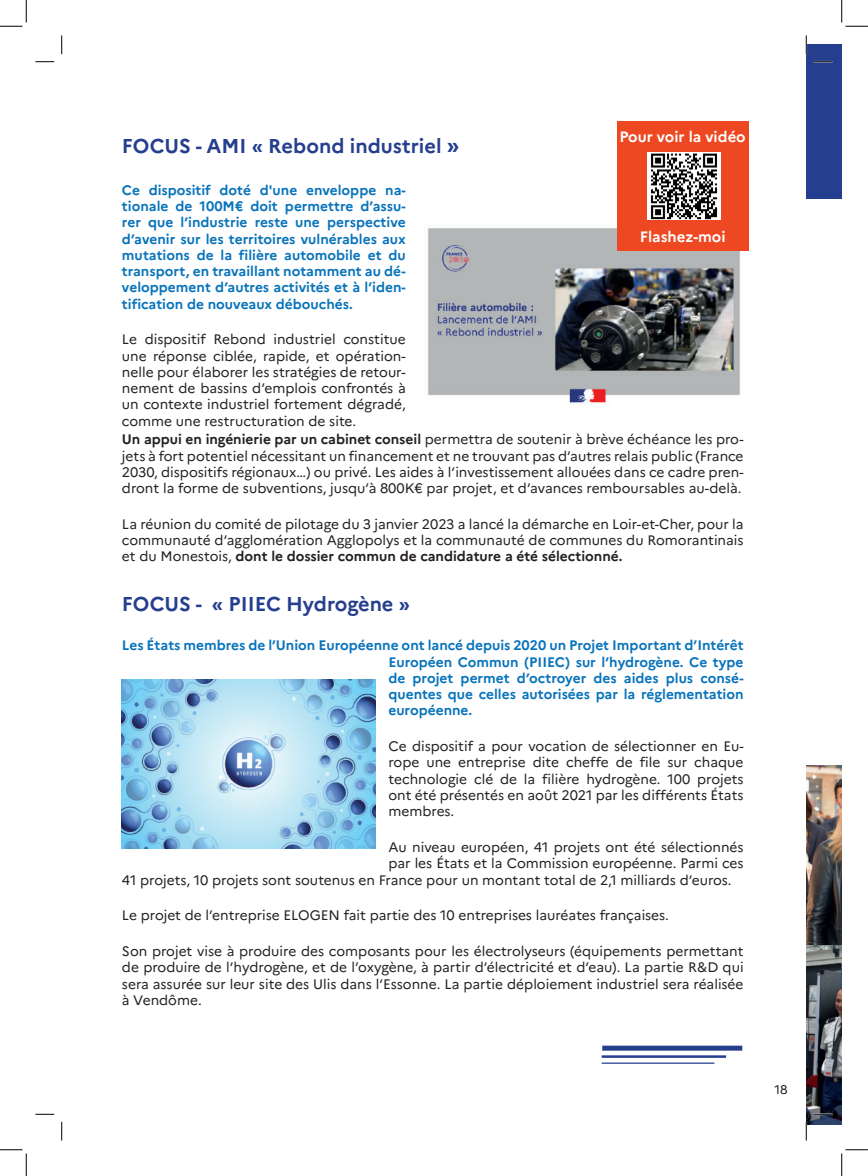
<style>
.page{position:relative;width:868px;height:1176px;background:#fff}
.page>*{position:absolute;margin:0;border:0;box-sizing:border-box;transform-origin:0 0}
.t1{font:700 20px "Marianne";color:#253f8e}
.t2{font:700 15px "Marianne";color:#fff}
.t3{font:13.75px/16.2px "Marianne";color:#231f20;text-align:justify}
.t4{font:700 13.75px/16.2px "Marianne";color:#0873bb;text-align:justify}
.t5{font:12.5px "Marianne";color:#231f20}
.s1{font-size:22.5px}
.s2{font-weight:700}
</style>
<div class="page">
<img style="left:806px;top:765px;width:35px;height:360px">
<div style="left:806px;top:44px;width:35px;height:155px;background:#253f8e"></div>
<img style="left:428px;top:210px;width:321px;height:194px">
<img style="left:122px;top:679px;width:254px;height:169px">
<div style="left:617px;top:121px;width:131px;height:130px;background:#ed4821"></div>
<img style="left:647px;top:152px;width:73px;height:68px">
<div style="left:602px;top:1045px;width:140px;height:5px;background:#253f8e"></div>
<hr style="left:601px;top:1055px;width:125px;height:3px;background:#253f8e">
<hr style="left:601px;top:1062px;width:113px;height:2px;background:#253f8e">
<svg style="left:35px;top:61px;width:19px;height:1px"></svg>
<svg style="left:813px;top:61px;width:19px;height:1px"></svg>
<svg style="left:35px;top:1113px;width:19px;height:2px"></svg>
<svg style="left:813px;top:1113px;width:19px;height:2px"></svg>
<svg style="left:61px;top:35px;width:1px;height:19px"></svg>
<svg style="left:61px;top:1122px;width:1px;height:18px"></svg>
<svg style="left:805px;top:35px;width:2px;height:19px"></svg>
<svg style="left:805px;top:1122px;width:2px;height:18px"></svg>
<svg style="left:0;top:0;width:27px;height:27px"></svg>
<svg style="left:0;top:1149px;width:27px;height:27px"></svg>
<svg style="left:841px;top:0;width:26px;height:27px"></svg>
<svg style="left:841px;top:1149px;width:26px;height:27px"></svg>
<h1 class="t1" style="left:122px;top:134px;width:339px">FOCUS - AMI « Rebond industriel <span class="s1">»</span></h1>
<p class="t4" style="left:122px;top:182px;width:285px">Ce dispositif doté d'une enveloppe na&shy;tionale de 100M€ doit permettre d’assu&shy;rer que l’industrie reste une perspective d’avenir sur les territoires vulnérables aux mutations de la filière automobile et du transport, en travaillant notamment au dé&shy;veloppement d’autres activités et à l’iden&shy;tification de nouveaux débouchés.</p>
<p class="t3" style="left:122px;top:331px;width:285px">Le dispositif Rebond industriel constitue une réponse ciblée, rapide, et opération&shy;nelle pour élaborer les stratégies de retour&shy;nement de bassins d’emplois confrontés à un contexte industriel fortement dégradé, comme une restructuration de site.</p>
<p class="t2" style="left:619px;top:127px;width:128px">Pour voir la vidéo</p>
<p class="t2" style="left:639px;top:227px;width:87px">Flashez-moi</p>
<p class="t3" style="left:122px;top:431px;width:623px"><span class="s2">Un appui en ingénierie par un cabinet conseil</span> permettra de soutenir à brève échéance les pro&shy;jets à fort potentiel nécessitant un financement et ne trouvant pas d’autres relais public (France 2030, dispositifs régionaux…) ou privé. Les aides à l’investissement allouées dans ce cadre pren&shy;dront la forme de subventions, jusqu’à 800K€ par projet, et d’avances remboursables au-delà.</p>
<p class="t3" style="left:122px;top:516px;width:623px">La réunion du comité de pilotage du 3 janvier 2023 a lancé la démarche en Loir-et-Cher, pour la communauté d’agglomération Agglopolys et la communauté de communes du Romorantinais et du Monestois, <span class="s2">dont le dossier commun de candidature a été sélectionné.</span></p>
<h1 class="t1" style="left:122px;top:592px;width:290px">FOCUS - « PIIEC Hydrogène »</h1>
<p class="t4" style="left:388px;top:637px;width:356px;text-indent:-266px">Les États membres de l’Union Européenne ont lancé depuis 2020 un Projet Important d’Intérêt Européen Commun (PIIEC) sur l’hydrogène. Ce type de projet permet d’octroyer des aides plus consé&shy;quentes que celles autorisées par la réglementation européenne.</p>
<p class="t3" style="left:388px;top:738px;width:356px">Ce dispositif a pour vocation de sélectionner en Eu&shy;rope une entreprise dite cheffe de file sur chaque technologie clé de la filière hydrogène. 100 projets ont été présentés en août 2021 par les différents États membres.</p>
<p class="t3" style="left:388px;top:839px;width:356px">Au niveau européen, 41 projets ont été sélectionnés</p>
<p class="t3" style="left:388px;top:855px;width:356px">par les États et la Commission européenne. Parmi ces</p>
<p class="t3" style="left:122px;top:871px;width:611px">41 projets, 10 projets sont soutenus en France pour un montant total de 2,1 milliards d’euros.</p>
<p class="t3" style="left:122px;top:907px;width:548px">Le projet de l’entreprise ELOGEN fait partie des 10 entreprises lauréates françaises.</p>
<p class="t3" style="left:122px;top:943px;width:623px">Son projet vise à produire des composants pour les électrolyseurs (équipements permettant de produire de l’hydrogène, et de l’oxygène, à partir d’électricité et d’eau). La partie R&amp;D qui sera assurée sur leur site des Ulis dans l’Essonne. La partie déploiement industriel sera réalisée à Vendôme.</p>
<p class="t5" style="left:774px;top:1081px;width:15px">18</p>
</div>
